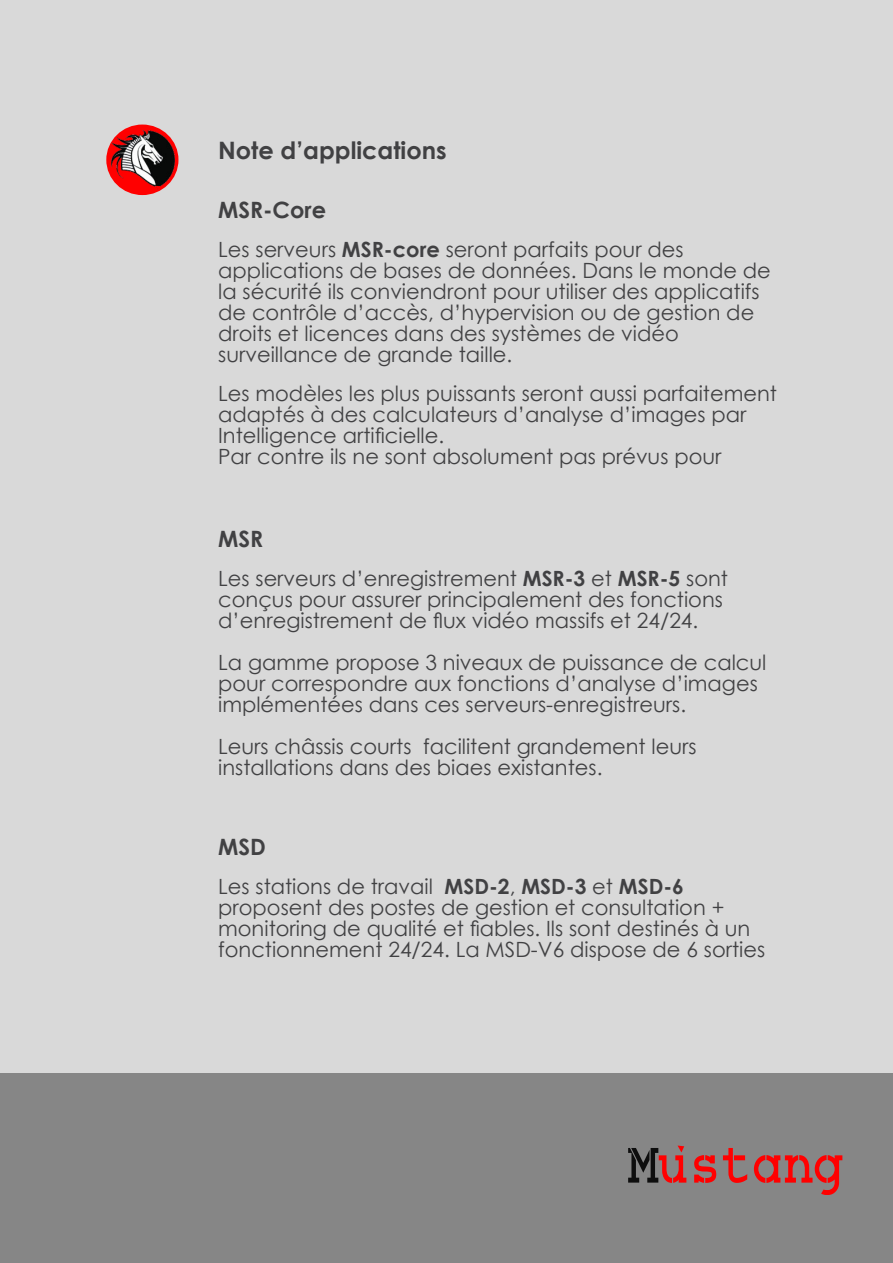
<style>
.page{position:relative;width:893px;height:1263px;background:#d9d9d9}
.page>*{position:absolute;margin:0;border:0;box-sizing:border-box;transform-origin:0 0}
.t1{font:57.6px "Combat Ready BTN";color:#f00;scale:.89 1}
.t2{font:700 24px "Century Gothic";color:#414143}
.t3{font:700 22.5px "Century Gothic";color:#414143}
.t4{font:21px/21px "Century Gothic";color:#414143}
.s1{font-weight:700}
.s2{color:#0e0e0e}
</style>
<div class="page">
<div style="left:0;top:1074px;width:893px;height:189px;background:#868686"></div>
<div style="left:106px;top:125px;width:72px;height:70px;background:#f00;border-radius:50%"></div>
<img style="left:112px;top:130px;width:63px;height:59px">
<svg style="left:155px;top:186px;width:5px;height:4px"></svg>
<svg style="left:678px;top:1145px;width:6px;height:7px"></svg>
<p class="t2" style="left:218px;top:141px;width:230px">Note d’applications</p>
<p class="t3" style="left:218px;top:201px;width:109px">MSR-Core</p>
<p class="t4" style="left:218px;top:241px;width:554px">Les serveurs <span class="s1">MSR-core</span> seront parfaits pour des applications de bases de données. Dans le monde de la sécurité ils conviendront pour utiliser des applicatifs de contrôle d’accès, d’hypervision ou de gestion de droits et licences dans des systèmes de vidéo surveillance de grande taille.</p>
<p class="t4" style="left:218px;top:385px;width:560px">Les modèles les plus puissants seront aussi parfaitement adaptés à des calculateurs d’analyse d’images par Intelligence artificielle.<br>Par contre ils ne sont absolument pas prévus pour</p>
<p class="t3" style="left:218px;top:530px;width:46px">MSR</p>
<p class="t4" style="left:218px;top:570px;width:511px">Les serveurs d’enregistrement <span class="s1">MSR-3</span> et <span class="s1">MSR-5</span> sont conçus pour assurer principalement des fonctions d’enregistrement de flux vidéo massifs et 24/24.</p>
<p class="t4" style="left:218px;top:654px;width:550px">La gamme propose 3 niveaux de puissance de calcul pour correspondre aux fonctions d’analyse d’images implémentées dans ces serveurs-enregistreurs.</p>
<p class="t4" style="left:218px;top:738px;width:480px">Leurs châssis courts facilitent grandement leurs installations dans des biaes existantes.</p>
<p class="t3" style="left:218px;top:838px;width:49px">MSD</p>
<p class="t4" style="left:218px;top:877px;width:548px">Les stations de travail <span class="s1">MSD-2</span>, <span class="s1">MSD-3</span> et <span class="s1">MSD-6 </span>proposent des postes de gestion et consultation + monitoring de qualité et fiables. Ils sont destinés à un fonctionnement 24/24. La MSD-V6 dispose de 6 sorties</p>
<h1 class="t1" style="left:628px;top:1135px;width:245px"><span class="s2">M</span>ustang</h1>
</div>
